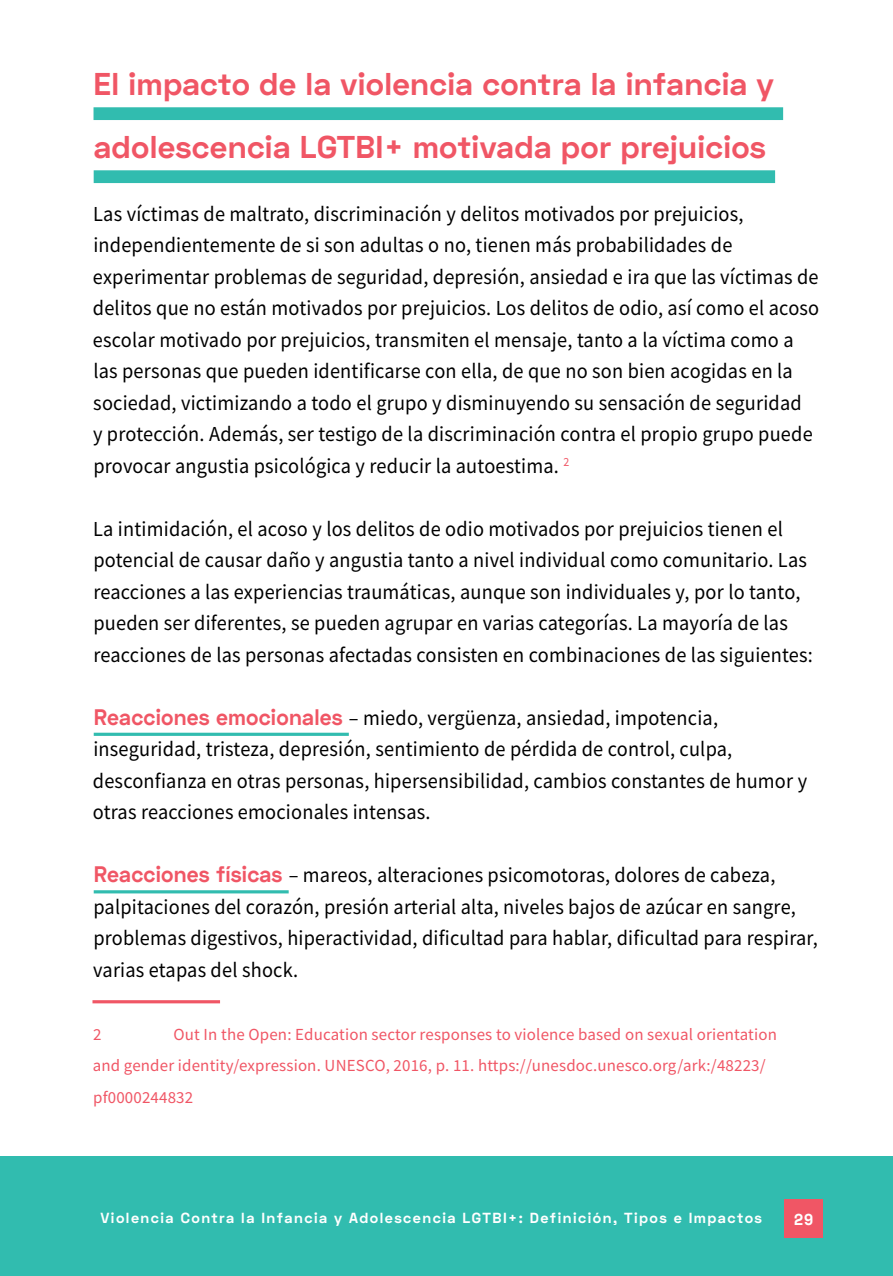
<style>
.page{position:relative;width:893px;height:1276px;background:#fff}
.page>*{position:absolute;margin:0;border:0;box-sizing:border-box;transform-origin:0 0}
.t1{font:700 31.5px/63px "Space Text";letter-spacing:.01em;color:#f05665}
.t2{font:21.38px/31.5px "Source Sans Pro";letter-spacing:.01em;color:#000;scale:.95 1}
.t3{font:16.88px/31.5px "Source Sans Pro";letter-spacing:.01em;color:#f05665}
.t4{font:700 15.75px "Space Mono";color:#fff}
.t5{font:700 14.62px "Space Text";letter-spacing:.1em;color:#fff}
.s1{font-family:"Space Text";font-weight:700;font-size:22.5px;color:#f05665}
</style>
<div class="page">
<div style="left:0;top:1156px;width:893px;height:120px;background:#31bcaf"></div>
<div style="left:784px;top:1199px;width:39px;height:38px;background:#f05665"></div>
<div style="left:94px;top:107px;width:689px;height:13px;background:#31bcaf"></div>
<div style="left:94px;top:170px;width:681px;height:13px;background:#31bcaf"></div>
<svg style="left:94px;top:732px;width:255px;height:4px"></svg>
<hr style="left:94px;top:890px;width:195px;height:3px;background:#31bcaf">
<hr style="left:92px;top:1000px;width:128px;height:3px;background:#f05665">
<h1 class="t1" style="left:94px;top:53px;width:682px">El impacto de la violencia contra la infancia y adolescencia LGTBI+ motivada por prejuicios</h1>
<p class="t2" style="left:93px;top:198px;width:766px">Las víctimas de maltrato, discriminación y delitos motivados por prejuicios, independientemente de si son adultas o no, tienen más probabilidades de experimentar problemas de seguridad, depresión, ansiedad e ira que las víctimas de delitos que no están motivados por prejuicios. Los delitos de odio, así como el acoso escolar motivado por prejuicios, transmiten el mensaje, tanto a la víctima como a las personas que pueden identificarse con ella, de que no son bien acogidas en la sociedad, victimizando a todo el grupo y disminuyendo su sensación de seguridad<br>y protección. Además, ser testigo de la discriminación contra el propio grupo puede provocar angustia psicológica y reducir la autoestima. <sup>2</sup></p>
<p class="t2" style="left:93px;top:513px;width:759px">La intimidación, el acoso y los delitos de odio motivados por prejuicios tienen el potencial de causar daño y angustia tanto a nivel individual como comunitario. Las reacciones a las experiencias traumáticas, aunque son individuales y, por lo tanto, pueden ser diferentes, se pueden agrupar en varias categorías. La mayoría de las reacciones de las personas afectadas consisten en combinaciones de las siguientes:</p>
<p class="t2" style="left:93px;top:702px;width:753px"><span class="s1">Reacciones emocionales</span> – miedo, vergüenza, ansiedad, impotencia, inseguridad, tristeza, depresión, sentimiento de pérdida de control, culpa, desconfianza en otras personas, hipersensibilidad, cambios constantes de humor y otras reacciones emocionales intensas.</p>
<p class="t2" style="left:93px;top:859px;width:764px"><span class="s1">Reacciones físicas</span> – mareos, alteraciones psicomotoras, dolores de cabeza, palpitaciones del corazón, presión arterial alta, niveles bajos de azúcar en sangre, problemas digestivos, hiperactividad, dificultad para hablar, dificultad para respirar, varias etapas del shock.</p>
<p class="t3" style="left:93px;top:1018px;width:686px;text-indent:81px">Out In the Open: Education sector responses to violence based on sexual orientation and gender identity/expression. UNESCO, 2016, p. 11. https://unesdoc.unesco.org/ark:/48223/ pf0000244832</p>
<p class="t3" style="left:93px;top:1018px;width:10px">2</p>
<p class="t5" style="left:100px;top:1208px;width:663px">Violencia Contra la Infancia y Adolescencia LGTBI+: Definición, Tipos e Impactos</p>
<p class="t4" style="left:794px;top:1207px;width:21px">29</p>
</div>
